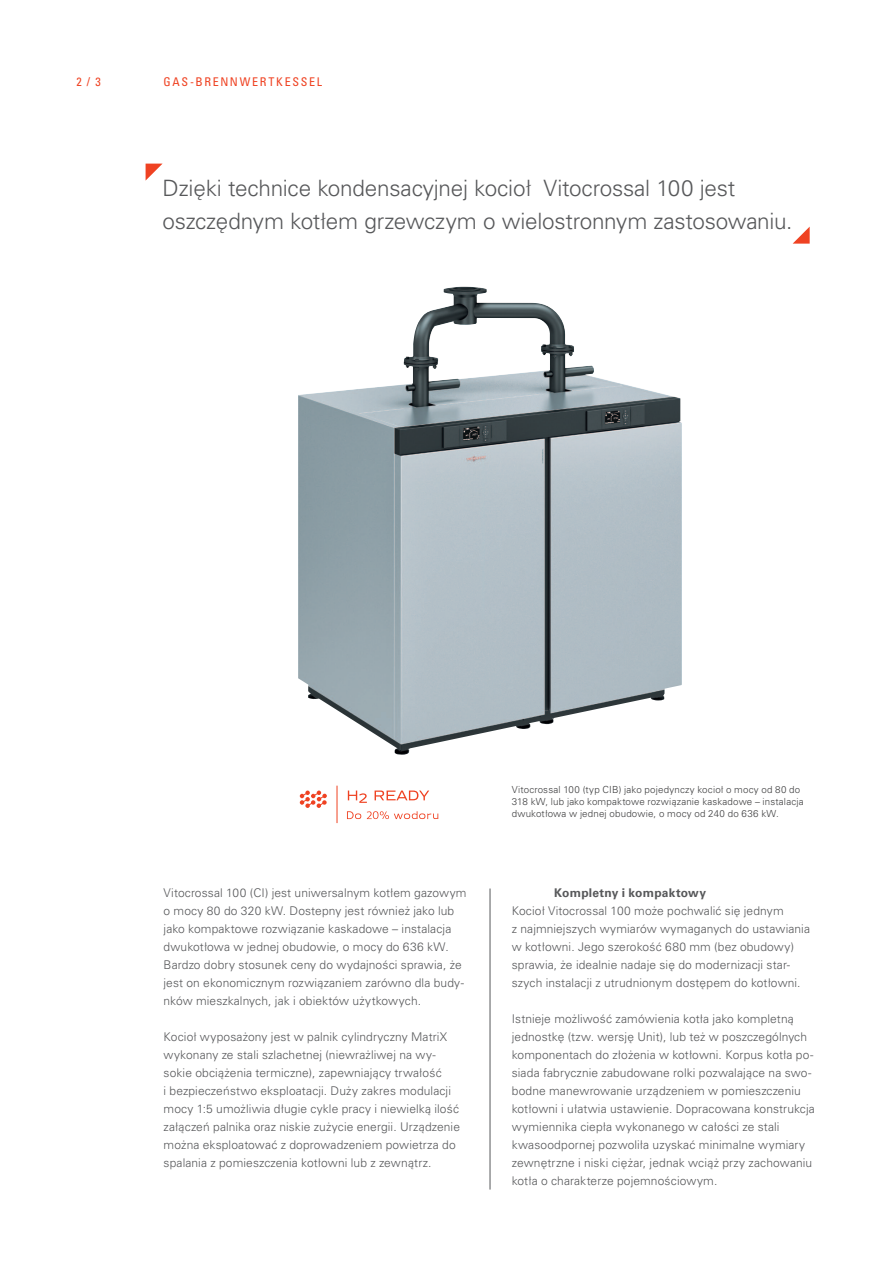
<style>
.page{position:relative;width:893px;height:1263px;background:#fff}
.page>*{position:absolute;margin:0;border:0;box-sizing:border-box;transform-origin:0 0}
.Teaser___Univers_Lig{font:300 22.5px/33px "Univers LTCYR 45";letter-spacing:-.01em;color:#57585a}
.Copy___Univers_Light{font:300 12px/18px "Univers LTCYR 45";letter-spacing:.01em;color:#57585a}
.Zwischenheadline___U{font:700 12px "Univers LTCYR 65";letter-spacing:.02em;color:#57585a}
.Kopfzeile___Univers{font:condensed 12px "Univers LTCYR 57";letter-spacing:.14em;color:#ef4222}
.Pagina___Univers_Con{font:condensed 12px "Univers LTCYR 57";color:#ef4222}
.Bildunterschriften{font:300 9.75px/12px "Univers LTCYR 45";letter-spacing:.02em;color:#3e3e3f}
</style>
<div class="page">
<img style="left:298px;top:287px;width:384px;height:468px">
<svg style="left:146px;top:164px;width:16px;height:16px"></svg>
<svg style="left:793px;top:227px;width:17px;height:17px"></svg>
<hr style="left:490px;top:888px;width:1px;height:301px;background:#57585a">
<hr style="left:337px;top:786px;width:1px;height:37px;background:#ef4222">
<svg style="left:375px;top:790px;width:54px;height:10px"></svg>
<svg style="left:300px;top:790px;width:27px;height:18px"></svg>
<svg style="left:348px;top:790px;width:19px;height:13px"></svg>
<svg style="left:347px;top:811px;width:14px;height:8px"></svg>
<svg style="left:367px;top:811px;width:71px;height:8px"></svg>
<p class="Pagina___Univers_Con" style="left:77px;top:74px;width:26px">2 / 3</p>
<p class="Kopfzeile___Univers" style="left:164px;top:74px;width:160px">GAS-BRENNWERTKESSEL</p>
<p class="Teaser___Univers_Lig" style="left:163px;top:171px;width:631px">Dzięki technice kondensacyjnej kocioł Vitocrossal 100 jest oszczędnym kotłem grzewczym o wielostronnym zastosowaniu.</p>
<p class="Copy___Univers_Light" style="left:164px;top:883px;width:305px">Vitocrossal 100 (CI) jest uniwersalnym kotłem gazowym o mocy 80 do 320 kW. Dostepny jest również jako lub jako kompaktowe rozwiązanie kaskadowe – instalacja dwukotłowa w jednej obudowie, o mocy do 636 kW.<br>Bardzo dobry stosunek ceny do wydajności sprawia, że jest on ekonomicznym rozwiązaniem zarówno dla budy&shy;nków mieszkalnych, jak i obiektów użytkowych.</p>
<p class="Copy___Univers_Light" style="left:164px;top:1027px;width:298px">Kocioł wyposażony jest w palnik cylindryczny MatriX wykonany ze stali szlachetnej (niewrażliwej na wy&shy;sokie obciążenia termiczne), zapewniający trwałość<br>i bezpieczeństwo eksploatacji. Duży zakres modulacji mocy 1:5 umożliwia długie cykle pracy i niewielką ilość załączeń palnika oraz niskie zużycie energii. Urządzenie można eksploatować z doprowadzeniem powietrza do spalania z pomieszczenia kotłowni lub z zewnątrz.</p>
<p class="Bildunterschriften" style="left:512px;top:784px;width:293px">Vitocrossal 100 (typ CIB) jako pojedynczy kocioł o mocy od 80 do<br>318 kW, lub jako kompaktowe rozwiązanie kaskadowe – instalacja dwukotłowa w jednej obudowie, o mocy od 240 do 636 kW.</p>
<p class="Zwischenheadline___U" style="left:554px;top:884px;width:153px">Kompletny i kompaktowy</p>
<p class="Copy___Univers_Light" style="left:512px;top:901px;width:300px">Kocioł Vitocrossal 100 może pochwalić się jednym<br>z najmniejszych wymiarów wymaganych do ustawiania w kotłowni. Jego szerokość 680 mm (bez obudowy) sprawia, że idealnie nadaje się do modernizacji star&shy;szych instalacji z utrudnionym dostępem do kotłowni.</p>
<p class="Copy___Univers_Light" style="left:512px;top:1009px;width:305px">Istnieje możliwość zamówienia kotła jako kompletną jednostkę (tzw. wersję Unit), lub też w poszczególnych komponentach do złożenia w kotłowni. Korpus kotła po&shy;siada fabrycznie zabudowane rolki pozwalające na swo&shy;bodne manewrowanie urządzeniem w pomieszczeniu kotłowni i ułatwia ustawienie. Dopracowana konstrukcja wymiennika ciepła wykonanego w całości ze stali kwasoodpornej pozwoliła uzyskać minimalne wymiary zewnętrzne i niski ciężar, jednak wciąż przy zachowaniu kotła o charakterze pojemnościowym.</p>
</div>
